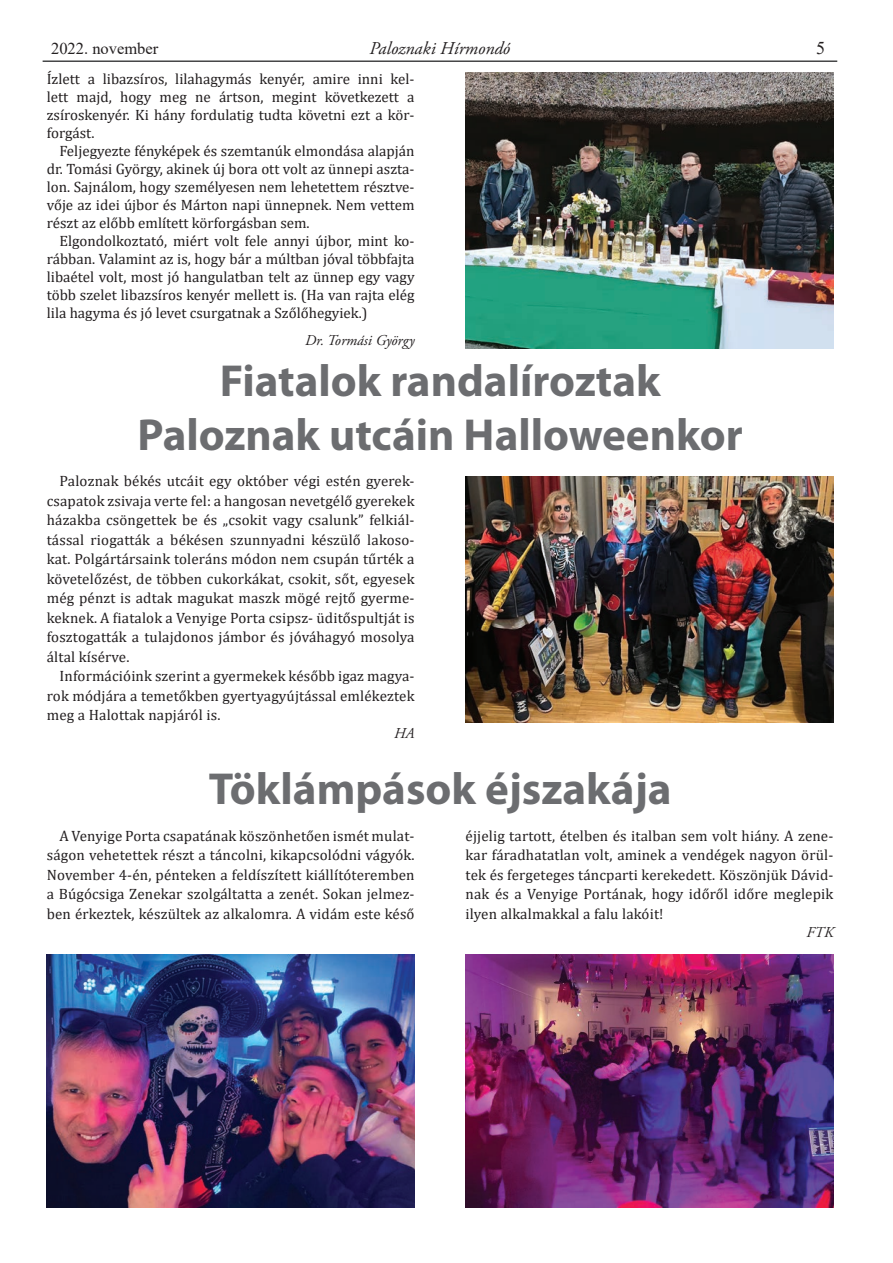
<style>
.page{position:relative;width:893px;height:1263px;background:#fff}
.page>*{position:absolute;margin:0;border:0;box-sizing:border-box;transform-origin:0 0}
.t1{font:700 45px/54px "Myriad Pro";color:#6c6d70;text-align:center}
.t2{font:italic 18px "Adobe Garamond Pro";color:#231f20}
.t3{font:18px "Times New Roman";color:#231f20}
.t4{font:16.5px "Times New Roman";color:#231f20}
.t5{font:15px/19.5px "Cambria";color:#231f20;text-align:justify}
.t6{font:italic 15px "Adobe Garamond Pro";color:#231f20}
</style>
<div class="page">
<hr style="left:43px;top:60px;width:794px;height:2px;background:#454647">
<img style="left:466px;top:72px;width:367px;height:276px">
<img style="left:466px;top:476px;width:367px;height:247px">
<img style="left:466px;top:954px;width:367px;height:254px">
<img style="left:47px;top:954px;width:368px;height:254px">
<p class="t4" style="left:51px;top:37px;width:109px">2022. november</p>
<p class="t2" style="left:370px;top:37px;width:142px">Paloznaki Hírmondó</p>
<p class="t3" style="left:816px;top:35px;width:10px">5</p>
<p class="t5" style="left:47px;top:70px;width:369px;line-height:18px">Ízlett a libazsíros, lilahagymás kenyér, amire inni kel&shy;lett majd, hogy meg ne ártson, megint következett a zsíroskenyér. Ki hány fordulatig tudta követni ezt a kör&shy;forgást.</p>
<p class="t5" style="left:47px;top:142px;width:369px;line-height:18px;text-indent:13px">Feljegyezte fényképek és szemtanúk elmondása alapján dr. Tomási György, akinek új bora ott volt az ünnepi aszta&shy;lon. Sajnálom, hogy személyesen nem lehetettem résztve&shy;vője az idei újbor és Márton napi ünnepnek. Nem vettem részt az előbb említett körforgásban sem.</p>
<p class="t5" style="left:47px;top:232px;width:369px;line-height:18px;text-indent:13px">Elgondolkoztató, miért volt fele annyi újbor, mint ko&shy;rábban. Valamint az is, hogy bár a múltban jóval többfajta libaétel volt, most jó hangulatban telt az ünnep egy vagy több szelet libazsíros kenyér mellett is. (Ha van rajta elég lila hagyma és jó levet csurgatnak a Szőlőhegyiek.)</p>
<p class="t6" style="left:305px;top:331px;width:111px">Dr. Tormási György</p>
<h1 class="t1" style="left:137px;top:352px;width:607px">Fiatalok randalíroztak<br>Paloznak utcáin Halloweenkor</h1>
<p class="t5" style="left:47px;top:471px;width:369px;text-indent:13px">Paloznak békés utcáit egy október végi estén gyerek&shy;csapatok zsivaja verte fel: a hangosan nevetgélő gyerekek házakba csöngettek be és „csokit vagy csalunk” felkiál&shy;tással riogatták a békésen szunnyadni készülő lakoso&shy;kat. Polgártársaink toleráns módon nem csupán tűrték a követelőzést, de többen cukorkákat, csokit, sőt, egyesek még pénzt is adtak magukat maszk mögé rejtő gyerme&shy;keknek. A fiatalok a Venyige Porta csipsz- üditőspultját is fosztogatták a tulajdonos jámbor és jóváhagyó mosolya által kísérve.</p>
<p class="t5" style="left:47px;top:666px;width:369px;text-indent:13px">Információink szerint a gyermekek később igaz magya&shy;rok módjára a temetőkben gyertyagyújtással emlékeztek meg a Halottak napjáról is.</p>
<p class="t6" style="left:394px;top:725px;width:22px">HA</p>
<h1 class="t1" style="left:209px;top:760px;width:464px">Töklámpások éjszakája</h1>
<p class="t5" style="left:47px;top:826px;width:369px;text-indent:13px">A Venyige Porta csapatának köszönhetően ismét mulat&shy;ságon vehetettek részt a táncolni, kikapcsolódni vágyók.<br>November 4-én, pénteken a feldíszített kiállítóteremben a Búgócsiga Zenekar szolgáltatta a zenét. Sokan jelmez&shy;ben érkeztek, készültek az alkalomra. A vidám este késő</p>
<p class="t5" style="left:466px;top:826px;width:369px">éjjelig tartott, ételben és italban sem volt hiány. A zene&shy;kar fáradhatatlan volt, aminek a vendégek nagyon örül&shy;tek és fergeteges táncparti kerekedett. Köszönjük Dávid&shy;nak és a Venyige Portának, hogy időről időre meglepik ilyen alkalmakkal a falu lakóit!</p>
<p class="t6" style="left:807px;top:923px;width:28px">FTK</p>
</div>
